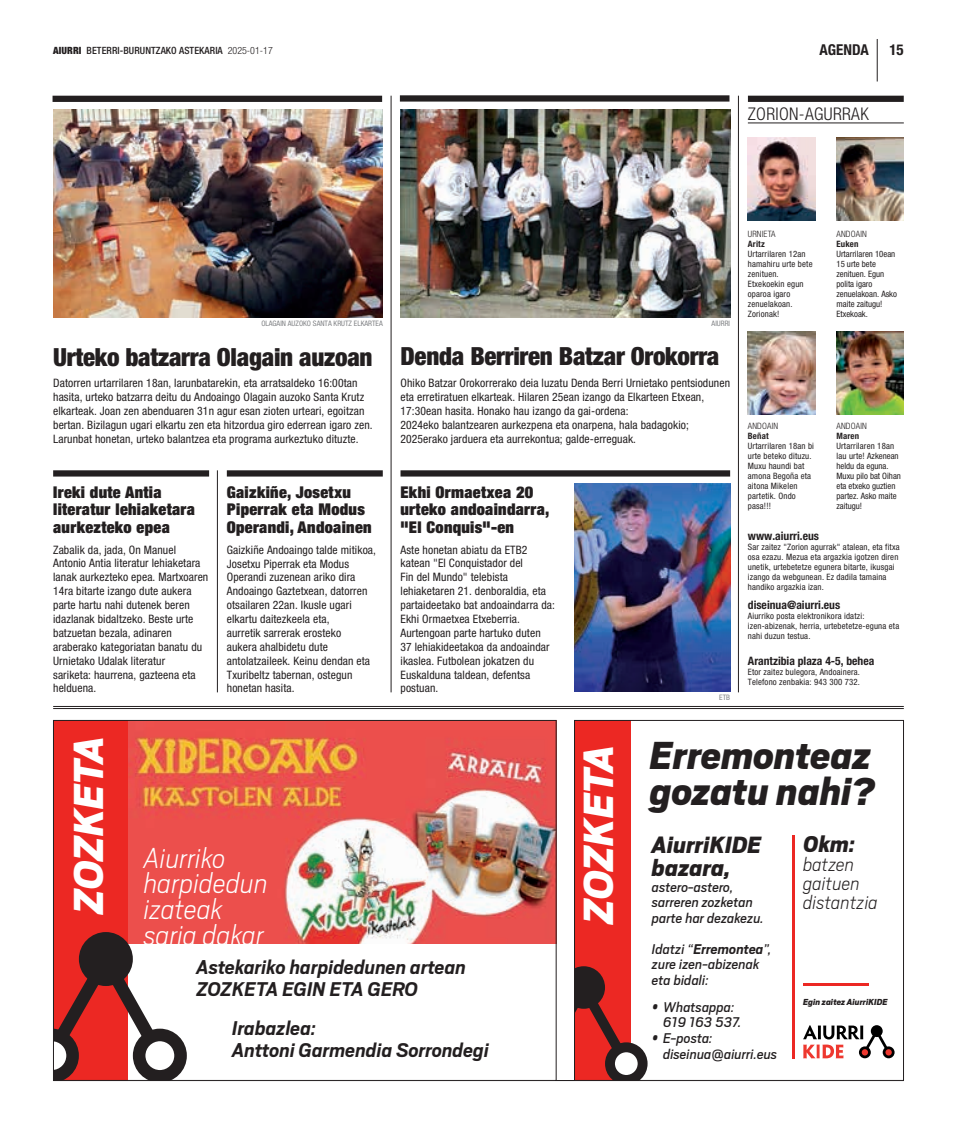
<style>
.page{position:relative;width:957px;height:1134px;background:#fff}
.page>*{position:absolute;margin:0;border:0;box-sizing:border-box;transform-origin:0 0}
.t1{font:italic 900 46.88px "Scout";color:#fff}
.t2{font:italic 900 46.5px "Scout";color:#fff}
.t3{font:italic 900 43.38px/36px "Scout";color:#231f20}
.t4{font:italic 200 31.88px/25.9px "Scout";color:#fff}
.t5{font:italic 900 26.12px/23.5px "Scout";color:#231f20}
.t6{font:italic 900 25.38px "Scout";color:#231f20}
.t7{font:900 condensed 25px "Helvetica Neue";letter-spacing:-.01em;color:#231f20}
.t8{font:italic 700 22.12px/22.1px "Scout";color:#231f20}
.t9{font:italic 200 21.62px/19px "Scout";color:#231f20}
.t10{font:300 condensed 17.5px "Helvetica Neue";letter-spacing:.055em;color:#231f20}
.t11{font:900 expanded 16.25px/17.2px "Helvetica Neue";letter-spacing:.02em;color:#231f20}
.t12{font:italic 15.62px/15.6px "Scout";color:#231f20}
.t13{font:700 condensed 15px "Helvetica Neue";color:#231f20}
.t14{font:condensed 11.62px/13.9px "Helvetica Neue";letter-spacing:.01em;color:#231f20}
.t15{font:700 condensed 11.62px "Helvetica Neue";color:#231f20}
.t16{font:500 condensed 10px "Helvetica Neue";letter-spacing:.01em;color:#231f20}
.t17{font:italic 900 9.75px "Scout";color:#231f20}
.t18{font:condensed 8.75px/10px "Helvetica Neue";letter-spacing:.02em;color:#231f20}
.t19{font:condensed 8.75px/10px "Helvetica Neue";color:#231f20}
.t20{font:300 condensed 8.75px "Helvetica Neue";color:#231f20}
.t21{font:700 condensed 8.75px "Helvetica Neue";letter-spacing:.02em;color:#231f20}
.t22{font:condensed 7.5px "Helvetica Neue";letter-spacing:.055em;color:#808285}
.s1{font-weight:900}
.s2{font-weight:300}
.s3{font-weight:700}
</style>
<div class="page">
<hr style="left:877px;top:39px;width:1px;height:42px;background:#231f20">
<hr style="left:53px;top:1080px;width:851px;height:1px;background:#231f20">
<hr style="left:391px;top:96px;width:1px;height:596px;background:#231f20">
<hr style="left:217px;top:470px;width:1px;height:222px;background:#231f20">
<hr style="left:738px;top:96px;width:1px;height:596px;background:#231f20">
<img style="left:53px;top:110px;width:330px;height:208px">
<div style="left:53px;top:96px;width:329px;height:6px;background:#231f20"></div>
<img style="left:400px;top:110px;width:330px;height:208px">
<img style="left:574px;top:484px;width:156px;height:208px">
<div style="left:400px;top:95px;width:329px;height:7px;background:#231f20"></div>
<img style="left:127px;top:722px;width:427px;height:222px">
<div style="left:53px;top:720px;width:74px;height:361px;background:#ec2823"></div>
<svg style="left:55px;top:942px;width:132px;height:137px"></svg>
<div style="left:79px;top:932px;width:54px;height:54px;background:#231f20;border-radius:50%"></div>
<div style="left:574px;top:720px;width:56px;height:361px;background:#ec2823"></div>
<svg style="left:576px;top:966px;width:71px;height:113px"></svg>
<hr style="left:792px;top:835px;width:2px;height:223px;background:#ec2823">
<hr style="left:803px;top:983px;width:65px;height:3px;background:#ec2823">
<svg style="left:803px;top:1025px;width:91px;height:33px"></svg>
<div style="left:574px;top:720px;width:330px;height:361px;border:1px solid #231f20"></div>
<hr style="left:53px;top:706px;width:851px;height:1px;background:#231f20">
<hr style="left:53px;top:708px;width:851px;height:1px;background:#231f20">
<div style="left:748px;top:96px;width:155px;height:6px;background:#221e1f"></div>
<hr style="left:748px;top:123px;width:156px;height:1px;background:#231f20">
<img style="left:748px;top:137px;width:67px;height:84px">
<img style="left:748px;top:332px;width:67px;height:83px">
<img style="left:836px;top:137px;width:68px;height:84px">
<img style="left:836px;top:332px;width:68px;height:83px">
<div style="left:400px;top:470px;width:330px;height:7px;background:#231f20"></div>
<div style="left:53px;top:470px;width:156px;height:7px;background:#231f20"></div>
<div style="left:227px;top:470px;width:156px;height:7px;background:#231f20"></div>
<p class="t16" style="left:53px;top:45px;width:221px"><span class="s1">AIURRI</span> BETERRI-BURUNTZAKO ASTEKARIA <span class="s2">2025-01-17</span></p>
<p class="t13" style="left:819px;top:41px;width:50px">agenda</p>
<p class="t13" style="left:889px;top:41px;width:16px">15</p>
<h3 class="t10" style="left:748px;top:104px;width:121px">ZORION-AGURRAK</h3>
<p class="t22" style="left:261px;top:319px;width:39px">Olagain auzoko</p>
<p class="t22" style="left:313px;top:319px;width:71px">Santa Krutz elkartea</p>
<h3 class="t7" style="left:53px;top:341px;width:321px">Urteko batzarra Olagain auzoan</h3>
<p class="t14" style="left:53px;top:376px;width:321px">Datorren urtarrilaren 18an, larunbatarekin, eta arratsaldeko 16:00tan hasita, urteko batzarra deitu du Andoaingo Olagain auzoko Santa Krutz elkarteak. Joan zen abenduaren 31n agur esan zioten urteari, egoitzan bertan. Bizilagun ugari elkartu zen eta hitzordua giro ederrean igaro zen.<br>Larunbat honetan, urteko balantzea eta programa aurkeztuko dituzte.</p>
<h3 class="t11" style="left:53px;top:483px;width:143px">Ireki dute Antia literatur lehiaketara aurkezteko epea</h3>
<h3 class="t11" style="left:227px;top:483px;width:146px">Gaizkiñe, Josetxu<br>Piperrak eta Modus<br>Operandi, Andoainen</h3>
<p class="t14" style="left:53px;top:542px;width:157px">Zabalik da, jada, On Manuel<br>Antonio Antia literatur lehiaketara lanak aurkezteko epea. Martxoaren<br>14ra bitarte izango dute aukera parte hartu nahi dutenek beren idazlanak bidaltzeko. Beste urte batzuetan bezala, adinaren araberako kategoriatan banatu du<br>Urnietako Udalak literatur<br>sariketa: haurrena, gazteena eta helduena.</p>
<p class="t14" style="left:227px;top:542px;width:151px">Gaizkiñe Andoaingo talde mitikoa,<br>Josetxu Piperrak eta Modus<br>Operandi zuzenean ariko dira<br>Andoaingo Gaztetxean, datorren otsailaren 22an. Ikusle ugari elkartu daitezkeela eta,<br>aurretik sarrerak erosteko<br>aukera ahalbidetu dute antolatzaileek. Keinu dendan eta<br>Txuribeltz tabernan, ostegun honetan hasita.</p>
<p class="t22" style="left:711px;top:318px;width:20px">aiurri</p>
<h3 class="t7" style="left:400px;top:341px;width:320px">Denda Berriren Batzar Orokorra</h3>
<p class="t14" style="left:400px;top:376px;width:331px">Ohiko Batzar Orokorrerako deia luzatu Denda Berri Urnietako pentsiodunen eta erretiratuen elkarteak. Hilaren 25ean izango da Elkarteen Etxean, 17:30ean hasita. Honako hau izango da gai-ordena:<br>2024eko balantzearen aurkezpena eta onarpena, hala badagokio; 2025erako jarduera eta aurrekontua; galde-erreguak.</p>
<h3 class="t11" style="left:400px;top:483px;width:150px">Ekhi Ormaetxea 20 urteko andoaindarra, "El Conquis"-en</h3>
<p class="t14" style="left:400px;top:542px;width:156px">Aste honetan abiatu da ETB2 katean "El Conquistador del<br>Fin del Mundo" telebista lehiaketaren 21. denboraldia, eta partaideetako bat andoaindarra da:<br>Ekhi Ormaetxea Etxeberria.<br>Aurtengoan parte hartuko duten<br>37 lehiakideetakoa da andoaindar ikaslea. Futbolean jokatzen du<br>Euskalduna taldean, defentsa postuan.</p>
<p class="t22" style="left:719px;top:693px;width:5px">etb</p>
<p class="t20" style="left:748px;top:229px;width:5px">URNIETA</p>
<p class="t21" style="left:748px;top:239px;width:18px">Aritz</p>
<p class="t18" style="left:748px;top:249px;width:66px">Urtarrilaren 12an hamahiru urte bete zenituen.<br>Etxekoekin egun oparoa igaro zenuelakoan.<br>Zorionak!</p>
<p class="t20" style="left:836px;top:229px;width:6px">ANDOAIN</p>
<p class="t21" style="left:836px;top:239px;width:24px">Euken</p>
<p class="t19" style="left:836px;top:249px;width:62px">Urtarrilaren 10ean<br>15 urte bete zenituen. Egun polita igaro zenuelakoan. Asko maite zaitugu!<br>Etxekoak.</p>
<p class="t20" style="left:748px;top:421px;width:6px">ANDOAIN</p>
<p class="t21" style="left:748px;top:431px;width:22px">Beñat</p>
<p class="t18" style="left:748px;top:441px;width:68px">Urtarrilaren 18an bi urte beteko dituzu.<br>Muxu haundi bat amona Begoña eta aitona Mikelen partetik. Ondo pasa!!!</p>
<p class="t20" style="left:836px;top:421px;width:6px">ANDOAIN</p>
<p class="t21" style="left:836px;top:431px;width:24px">Maren</p>
<p class="t19" style="left:836px;top:441px;width:66px">Urtarrilaren 18an lau urte! Azkenean heldu da eguna.<br>Muxu pilo bat Oihan eta etxeko guztien partez. Asko maite zaitugu!</p>
<p class="t15" style="left:748px;top:529px;width:73px">www.aiurri.eus</p>
<p class="t18" style="left:748px;top:542px;width:153px">Sar zaitez "Zorion agurrak" atalean, eta fitxa osa ezazu. Mezua eta argazkia igotzen diren unetik, urtebetetze egunera bitarte, ikusgai izango da webgunean. Ez dadila tamaina handiko argazkia izan.</p>
<p class="t15" style="left:748px;top:598px;width:94px">diseinua@aiurri.eus</p>
<p class="t18" style="left:748px;top:611px;width:153px">Aiurriko posta elektronikora idatzi: izen-abizenak, herria, urtebetetze-eguna eta nahi duzun testua.</p>
<p class="t15" style="left:748px;top:653px;width:128px">Arantzibia plaza 4-5, behea</p>
<p class="t18" style="left:748px;top:666px;width:114px">Etor zaitez bulegora, Andoainera.<br>Telefono zenbakia: 943 300 732.</p>
<h2 class="t2" style="left:59px;top:914px;width:182px;rotate:-90deg">ZOZKETA</h2>
<h3 class="t4" style="left:144px;top:843px;width:126px">Aiurriko harpidedun izateak saria dakar</h3>
<h3 class="t8" style="left:196px;top:955px;width:271px">Astekariko harpidedunen artean<br>ZOZKETA EGIN ETA GERO</h3>
<h3 class="t8" style="left:232px;top:1015px;width:258px">Irabazlea:<br>Anttoni Garmendia Sorrondegi</h3>
<h1 class="t1" style="left:568px;top:924px;width:184px;rotate:-90deg">ZOZKETA</h1>
<h3 class="t3" style="left:650px;top:735px;width:226px">Erremonteaz gozatu nahi?</h3>
<h3 class="t5" style="left:652px;top:831px;width:111px">AiurriKIDE bazara,</h3>
<h3 class="t12" style="left:652px;top:878px;width:113px">astero-astero, sarreren zozketan parte har dezakezu.</h3>
<h3 class="t12" style="left:652px;top:940px;width:121px">Idatzi “<span class="s3">Erremontea</span>”, zure izen-abizenak eta bidali:</h3>
<h3 class="t12" style="left:663px;top:998px;width:80px;text-indent:-11px">• Whatsappa:<br>619 163 537.</h3>
<h3 class="t12" style="left:663px;top:1029px;width:116px;text-indent:-11px">• E-posta: diseinua@aiurri.eus</h3>
<h3 class="t6" style="left:803px;top:827px;width:54px">0km:</h3>
<h3 class="t9" style="left:803px;top:853px;width:76px">batzen gaituen distantzia</h3>
<p class="t17" style="left:803px;top:995px;width:86px">Egin zaitez AiurriKIDE</p>
</div>
